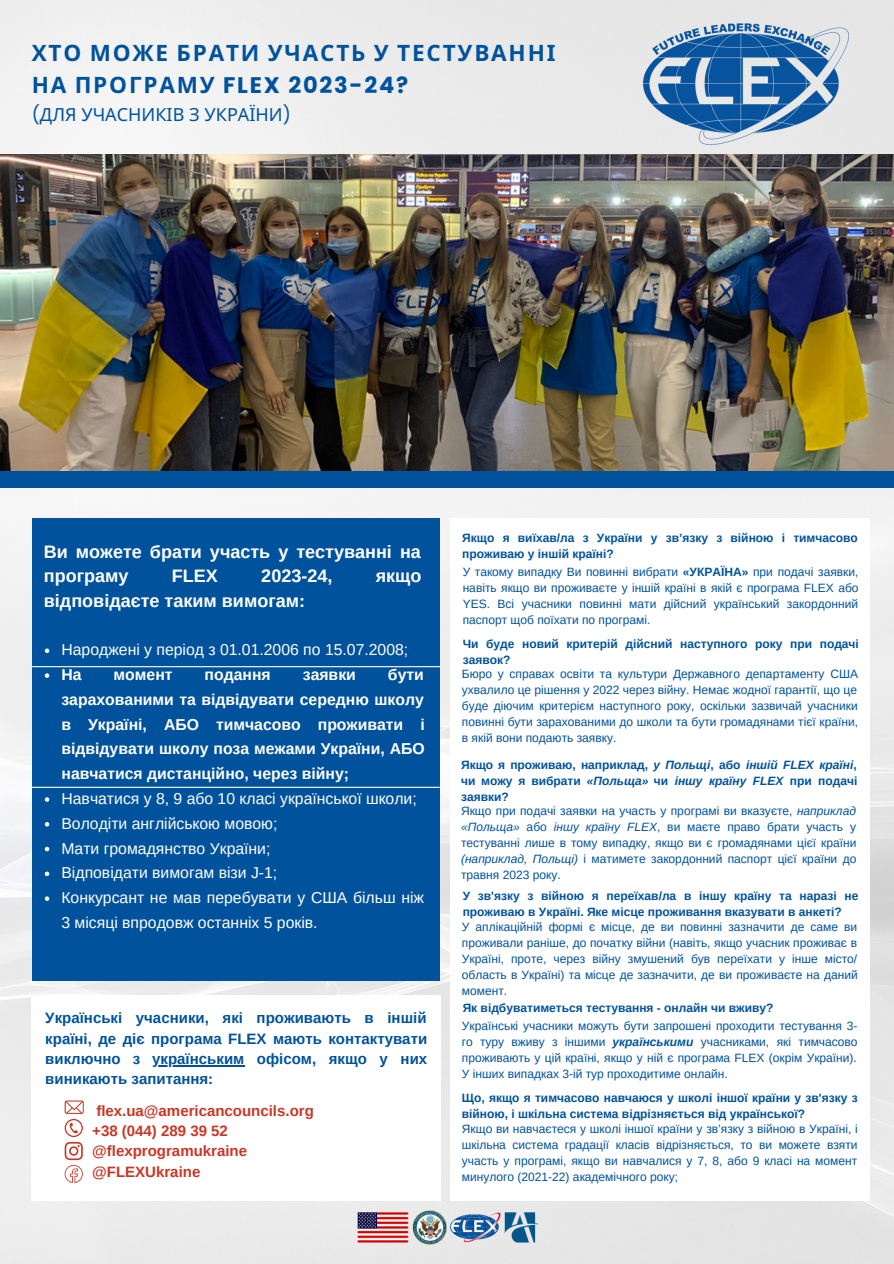
<style>
.page{position:relative;width:894px;height:1264px;background:#fff}
.page>*{position:absolute;margin:0;border:0;box-sizing:border-box;transform-origin:0 0}
.t1{font:700 22.5px "Noto Sans";letter-spacing:.08em;color:#00529c}
.t2{font:700 22.5px "Poppins";letter-spacing:.08em;color:#00529c}
.t3{font:700 18px/24.8px "Arimo";color:#fff}
.t4{font:18px "Noto Sans";color:#00529c}
.t5{font:15.75px/24.8px "Arimo";color:#fff}
.t6{font:700 15.75px/24.8px "Arimo";color:#fff;text-align:justify}
.t7{font:700 15px/20.2px "Arimo";color:#00529c;text-align:justify}
.t8{font:700 15px/20.2px "Arimo";color:#ca3625}
.t9{font:12px/16px "Arimo";color:#00529c;text-align:justify}
.t10{font:700 12px/16px "Arimo";color:#00529c}
.s1{font-family:"Noto Sans"}
.s2{font-family:"Poppins"}
.s3{font-weight:700}
.s4{font-style:italic}
.s5{font-weight:700;font-style:italic}
</style>
<div class="page">
<img style="left:0;top:0;width:893px;height:1263px">
<div style="left:0;top:452px;width:893px;height:36px;background:#00529c"></div>
<img style="left:0;top:155px;width:893px;height:315px">
<img style="left:352px;top:1175px;width:189px;height:88px">
<img style="left:632px;top:18px;width:226px;height:133px">
<div style="left:32px;top:518px;width:407px;height:463px;background:#00529c"></div>
<div style="left:32px;top:995px;width:409px;height:205px;background:#fff"></div>
<hr style="left:152px;top:1065px;width:92px;height:1px;background:#00529c">
<div style="left:450px;top:518px;width:419px;height:682px;background:#fff"></div>
<svg style="left:45px;top:648px;width:4px;height:5px"></svg>
<svg style="left:45px;top:673px;width:4px;height:5px"></svg>
<svg style="left:45px;top:797px;width:4px;height:4px"></svg>
<svg style="left:45px;top:822px;width:4px;height:4px"></svg>
<svg style="left:45px;top:846px;width:4px;height:5px"></svg>
<svg style="left:45px;top:871px;width:4px;height:5px"></svg>
<svg style="left:45px;top:896px;width:4px;height:4px"></svg>
<hr style="left:32px;top:666px;width:408px;height:1px;background:#fff">
<hr style="left:32px;top:786px;width:407px;height:1px;background:#fff">
<svg style="left:65px;top:1100px;width:19px;height:82px"></svg>
<h1 class="t1" style="left:32px;top:37px;width:525px">ХТО МОЖЕ БРАТИ УЧАСТЬ У ТЕСТУВАННІ</h1>
<h1 class="t2" style="left:32px;top:69px;width:378px"><span class="s1">НА ПРОГРАМУ</span> FLEX 2023-24?</h1>
<h2 class="t4" style="left:32px;top:102px;width:261px"><span class="s2">(</span>ДЛЯ УЧАСНИКІВ З УКРАЇНИ<span class="s2">)</span></h2>
<h2 class="t3" style="left:44px;top:539px;width:378px">Ви можете брати участь у тестуванні на програму</h2>
<h2 class="t3" style="left:172px;top:563px;width:47px">FLEX</h2>
<h2 class="t3" style="left:261px;top:563px;width:73px">2023-24,</h2>
<h2 class="t3" style="left:375px;top:563px;width:47px">якщо</h2>
<h2 class="t3" style="left:44px;top:588px;width:263px">відповідаєте таким вимогам:</h2>
<h3 class="t5" style="left:61px;top:637px;width:348px">Народжені у період з 01.01.2006 по 15.07.2008;</h3>
<h3 class="t6" style="left:61px;top:662px;width:22px">На</h3>
<h3 class="t6" style="left:114px;top:662px;width:60px">момент</h3>
<h3 class="t6" style="left:204px;top:662px;width:68px">подання</h3>
<h3 class="t6" style="left:303px;top:662px;width:55px">заявки</h3>
<h3 class="t6" style="left:61px;top:662px;width:365px;text-indent:326px">бути зарахованими та відвідувати середню школу в Україні, АБО тимчасово проживати і відвідувати школу поза межами України, АБО навчатися дистанційно, через війну;</h3>
<h3 class="t5" style="left:61px;top:786px;width:364px">Навчатися у 8, 9 або 10 класі української школи; Володіти англійською мовою;<br>Мати громадянство України;<br>Відповідати вимогам візи J-1;<br>Конкурсант не мав перебувати у США більш ніж 3 місяці впродовж останніх 5 років.</h3>
<p class="t7" style="left:45px;top:1008px;width:383px">Українські учасники, які проживають в іншій країні, де діє програма FLEX мають контактувати виключно з українським офісом, якщо у них виникають запитання:</p>
<p class="t8" style="left:92px;top:1100px;width:223px">flex.ua@americancouncils.org +38 (044) 289 39 52 @flexprogramukraine @FLEXUkraine</p>
<p class="t10" style="left:462px;top:529px;width:397px">Якщо я виїхав/ла з України у зв’язку з війною і тимчасово проживаю у іншій країні?</p>
<p class="t9" style="left:462px;top:563px;width:397px">У такому випадку Ви повинні вибрати <span class="s3">«УКРАЇНА»</span> при подачі заявки, навіть якщо ви проживаєте у іншій країні в якій є програма FLEX або YES. Всі учасники повинні мати дійсний український закордонний паспорт щоб поїхати по програмі.</p>
<p class="t10" style="left:462px;top:636px;width:397px">Чи буде новий критерій дійсний наступного року при подачі заявок?</p>
<p class="t9" style="left:461px;top:666px;width:397px">Бюро у справах освіти та культури Державного департаменту США ухвалило це рішення у 2022 через війну. Немає жодної гарантії, що це буде діючим критерієм наступного року, оскільки зазвичай учасники повинні бути зарахованими до школи та бути громадянами тієї країни, в якій вони подають заявку.</p>
<p class="t10" style="left:461px;top:756px;width:397px;text-align:justify">Якщо я проживаю, наприклад, <span class="s4">у Польщі</span>, або <span class="s4">іншій FLEX країні</span>, чи можу я вибрати <span class="s4">«Польща»</span> чи <span class="s4">іншу країну FLEX</span> при подачі заявки?</p>
<p class="t9" style="left:461px;top:802px;width:397px">Якщо при подачі заявки на участь у програмі ви вказуєте, <span class="s4">наприклад «Польща»</span> або <span class="s4">іншу країну FLEX</span>, ви маєте право брати участь у тестуванні лише в тому випадку, якщо ви є громадянами цієї країни <span class="s4">(наприклад, Польщі)</span> і матимете закордонний паспорт цієї країни до травня 2023 року.</p>
<p class="t10" style="left:462px;top:887px;width:397px">У зв'язку з війною я переїхав/ла в іншу країну та наразі не проживаю в Україні. Яке місце проживання вказувати в анкеті?</p>
<p class="t9" style="left:461px;top:918px;width:397px">У аплікаційній формі є місце, де ви повинні зазначити де саме ви проживали раніше, до початку війни (навіть, якщо учасник проживає в Україні, проте, через війну змушений був переїхати у інше місто/ область в Україні) та місце де зазначити, де ви проживаєте на даний момент.</p>
<p class="t10" style="left:462px;top:1000px;width:312px">Як відбуватиметься тестування - онлайн чи вживу?</p>
<p class="t9" style="left:461px;top:1018px;width:397px">Українські учасники можуть бути запрошені проходити тестування 3- го туру вживу з іншими <span class="s5">українськими</span> учасниками, які тимчасово проживають у цій країні, якщо у ній є програма FLEX (окрім України).<br>У інших випадках 3-ій тур проходитиме онлайн.</p>
<p class="t10" style="left:461px;top:1090px;width:397px">Що, якщо я тимчасово навчаюся у школі іншої країни у зв'язку з війною, і шкільна система відрізняється від української?</p>
<p class="t9" style="left:461px;top:1120px;width:397px">Якщо ви навчаєтеся у школі іншої країни у зв’язку з війною в Україні, і шкільна система градації класів відрізняється, то ви можете взяти участь у програмі, якщо ви навчалися у 7, 8, або 9 класі на момент минулого (2021-22) академічного року;</p>
</div>
